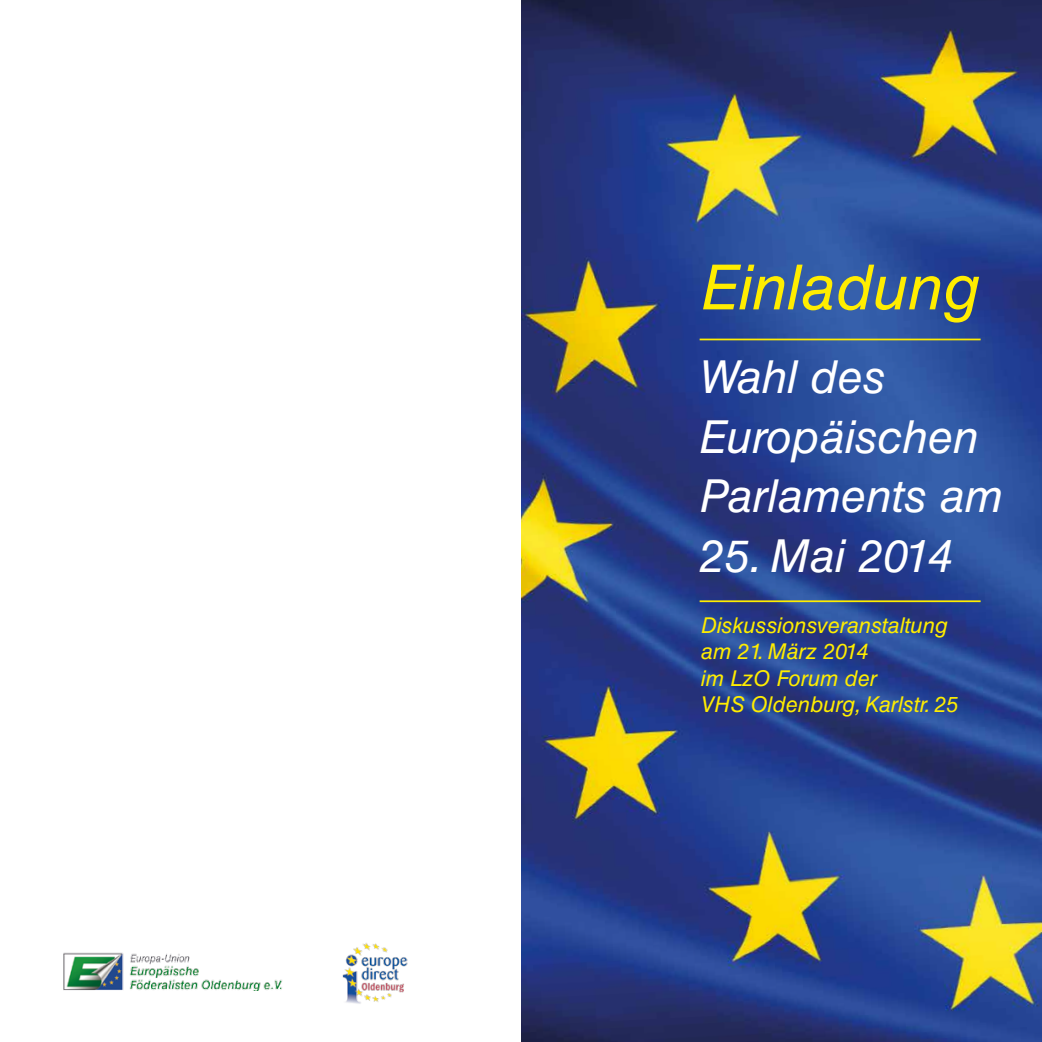
<style>
.page{position:relative;width:1042px;height:1042px;background:#fff}
.page>*{position:absolute;margin:0;border:0;box-sizing:border-box;transform-origin:0 0}
.t1{font:italic 62.3px "Helvetica LT Std";color:#ffed00}
.t2{font:italic 45.5px/59.5px "Helvetica LT Std";color:#fff}
.t3{font:italic 21.88px/26.2px "Helvetica LT Std";color:#ffed00}
</style>
<div class="page">
<img style="left:342px;top:943px;width:66px;height:61px">
<img style="left:521px;top:0;width:521px;height:1042px">
<hr style="left:699px;top:339px;width:281px;height:1px;background:#ffed00">
<hr style="left:699px;top:600px;width:281px;height:2px;background:#ffed00">
<img style="left:63px;top:953px;width:219px;height:37px">
<h1 class="t1" style="left:701px;top:251px;width:282px">Einladung</h1>
<h2 class="t2" style="left:699px;top:347px;width:305px">Wahl des<br>Europäischen<br>Parlaments am</h2>
<h2 class="t2" style="left:699px;top:526px;width:255px">25. Mai 2014</h2>
<p class="t3" style="left:701px;top:612px;width:259px">Diskussionsveranstaltung am 21. März 2014<br>im LzO Forum der<br>VHS Oldenburg, Karlstr. 25</p>
</div>
